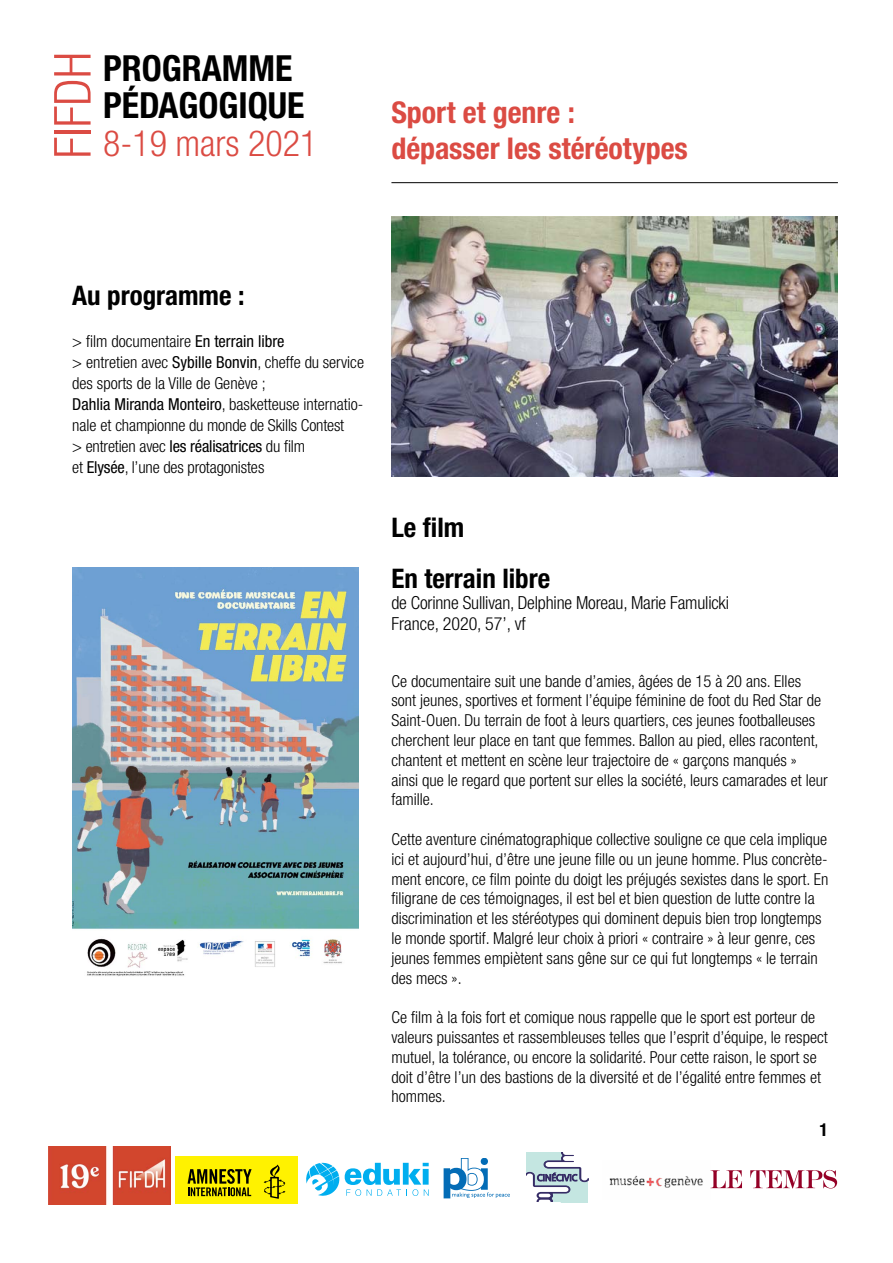
<style>
.page{position:relative;width:893px;height:1263px;background:#fff}
.page>*{position:absolute;margin:0;border:0;box-sizing:border-box;transform-origin:0 0}
.t1{font:300 condensed 51px "Helvetica Neue";color:#db4b43}
.t2{font:700 condensed 36px/37.5px "Helvetica Neue";color:#000}
.t3{font:300 condensed 36px "Helvetica Neue";color:#db4b43}
.t4{font:700 condensed 30px/36px "Helvetica Neue";color:#db4b43}
.t5{font:700 condensed 27px "Helvetica Neue";color:#000}
.t6{font:300 condensed 18px/21px "Helvetica Neue";letter-spacing:-.01em;color:#000}
.t7{font:700 condensed 18px "Helvetica Neue";color:#000}
.t8{font:300 condensed 16.5px/19.8px "Helvetica Neue";color:#000}
.s1{font-weight:400}
</style>
<div class="page">
<img style="left:391px;top:216px;width:447px;height:261px">
<hr style="left:391px;top:182px;width:447px;height:1px;background:#000">
<img style="left:48px;top:1146px;width:123px;height:58px">
<svg style="left:444px;top:1159px;width:66px;height:39px"></svg>
<svg style="left:306px;top:1163px;width:123px;height:33px"></svg>
<svg style="left:710px;top:1170px;width:32px;height:18px"></svg>
<svg style="left:750px;top:1170px;width:87px;height:18px"></svg>
<div style="left:175px;top:1157px;width:123px;height:47px;background:#fff200"></div>
<svg style="left:264px;top:1164px;width:21px;height:35px"></svg>
<svg style="left:188px;top:1169px;width:64px;height:27px"></svg>
<img style="left:609px;top:1175px;width:94px;height:13px">
<svg style="left:526px;top:1152px;width:62px;height:51px"></svg>
<img style="left:72px;top:567px;width:287px;height:409px">
<h1 class="t1" style="left:43px;top:159px;width:108px;rotate:-90deg">FIFDH</h1>
<h2 class="t2" style="left:103px;top:49px;width:200px">Programme<br>Pédagogique</h2>
<h2 class="t3" style="left:103px;top:123px;width:216px">8-19 mars 2021</h2>
<h3 class="t4" style="left:391px;top:94px;width:298px">Sport et genre : dépasser les stéréotypes</h3>
<h3 class="t5" style="left:72px;top:279px;width:174px">Au programme :</h3>
<p class="t8" style="left:72px;top:330px;width:293px;line-height:21px">&gt; film documentaire <span class="s1">En terrain libre<br></span>&gt; entretien avec <span class="s1">Sybille Bonvin</span>, cheffe du service des sports de la Ville de Genève ;<br><span class="s1">Dahlia Miranda Monteiro</span>, basketteuse internatio&shy;nale et championne du monde de Skills Contest<br>&gt; entretien avec <span class="s1">les réalisatrices</span> du film<br>et <span class="s1">Elysée</span>, l’une des protagonistes</p>
<h3 class="t5" style="left:391px;top:511px;width:74px">Le film</h3>
<h3 class="t5" style="left:391px;top:562px;width:160px">En terrain libre</h3>
<p class="t6" style="left:391px;top:592px;width:339px">de Corinne Sullivan, Delphine Moreau, Marie Famulicki<br>France, 2020, 57’, vf</p>
<p class="t8" style="left:391px;top:671px;width:438px">Ce documentaire suit une bande d’amies, âgées de 15 à 20 ans. Elles sont jeunes, sportives et forment l’équipe féminine de foot du Red Star de Saint-Ouen. Du terrain de foot à leurs quartiers, ces jeunes footballeuses cherchent leur place en tant que femmes. Ballon au pied, elles racontent, chantent et mettent en scène leur trajectoire de « garçons manqués » ainsi que le regard que portent sur elles la société, leurs camarades et leur famille.</p>
<p class="t8" style="left:391px;top:829px;width:438px">Cette aventure cinématographique collective souligne ce que cela implique ici et aujourd’hui, d’être une jeune fille ou un jeune homme. Plus concrète&shy;ment encore, ce film pointe du doigt les préjugés sexistes dans le sport. En filigrane de ces témoignages, il est bel et bien question de lutte contre la discrimination et les stéréotypes qui dominent depuis bien trop longtemps le monde sportif. Malgré leur choix à priori « contraire » à leur genre, ces jeunes femmes empiètent sans gêne sur ce qui fut longtemps « le terrain des mecs ».</p>
<p class="t8" style="left:391px;top:1007px;width:438px">Ce film à la fois fort et comique nous rappelle que le sport est porteur de valeurs puissantes et rassembleuses telles que l’esprit d’équipe, le respect mutuel, la tolérance, ou encore la solidarité. Pour cette raison, le sport se doit d’être l’un des bastions de la diversité et de l’égalité entre femmes et hommes.</p>
<p class="t7" style="left:820px;top:1114px;width:10px">1</p>
</div>
